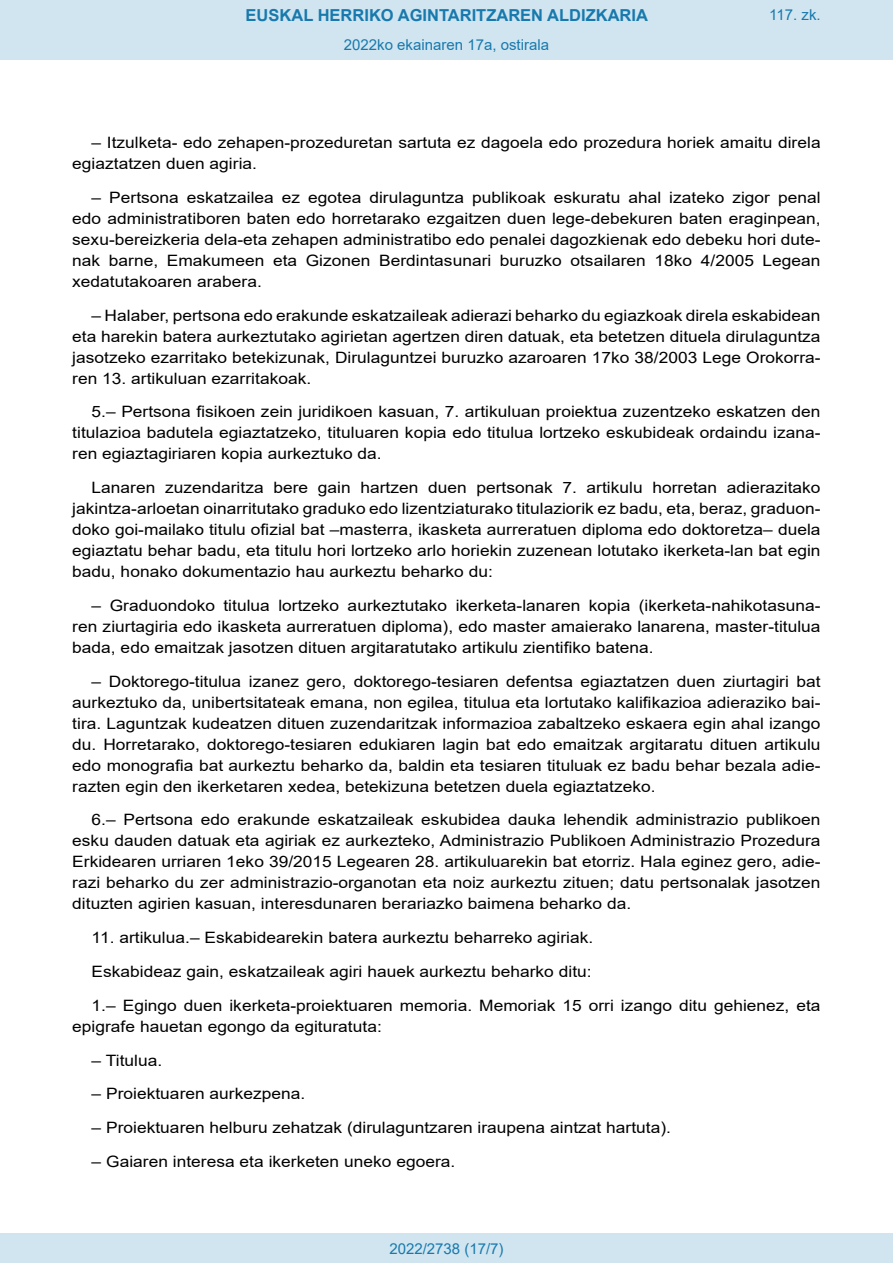
<style>
.page{position:relative;width:893px;height:1263px;background:#fff}
.page>*{position:absolute;margin:0;border:0;box-sizing:border-box;transform-origin:0 0}
.t1{font:700 16.5px "Arial";color:#1879ad}
.BOPVDetalle{font:15.6px/21px "Arial";color:#000;text-align:justify;scale:1.11 1}
.Paginacion_Centro{font:15px "Arial";color:#1879ad}
</style>
<div class="page">
<div style="left:0;top:0;width:893px;height:60px;background:#d0e5f0"></div>
<div style="left:0;top:1233px;width:893px;height:30px;background:#d0e5f0"></div>
<p class="t1" style="left:246px;top:3px;width:404px">EUSKAL HERRIKO AGINTARITZAREN ALDIZKARIA</p>
<p class="Paginacion_Centro" style="left:344px;top:35px;width:207px">2022ko ekainaren 17a, ostirala</p>
<p class="Paginacion_Centro" style="left:769px;top:5px;width:53px">117. zk.</p>
<p class="BOPVDetalle" style="left:72px;top:132px;width:676px;text-indent:19px">– Itzulketa- edo zehapen-prozeduretan sartuta ez dagoela edo prozedura horiek amaitu direla egiaztatzen duen agiria.</p>
<p class="BOPVDetalle" style="left:72px;top:187px;width:676px;text-indent:19px">– Pertsona eskatzailea ez egotea dirulaguntza publikoak eskuratu ahal izateko zigor penal edo administratiboren baten edo horretarako ezgaitzen duen lege-debekuren baten eraginpean, sexu-bereizkeria dela-eta zehapen administratibo edo penalei dagozkienak edo debeku hori dute&shy;nak barne, Emakumeen eta Gizonen Berdintasunari buruzko otsailaren 18ko 4/2005 Legean xedatutakoaren arabera.</p>
<p class="BOPVDetalle" style="left:72px;top:305px;width:676px;text-indent:19px">– Halaber, pertsona edo erakunde eskatzaileak adierazi beharko du egiazkoak direla eskabidean eta harekin batera aurkeztutako agirietan agertzen diren datuak, eta betetzen dituela dirulaguntza jasotzeko ezarritako betekizunak, Dirulaguntzei buruzko azaroaren 17ko 38/2003 Lege Orokorra&shy;ren 13. artikuluan ezarritakoak.</p>
<p class="BOPVDetalle" style="left:72px;top:401px;width:676px;text-indent:19px">5.– Pertsona fisikoen zein juridikoen kasuan, 7. artikuluan proiektua zuzentzeko eskatzen den titulazioa badutela egiaztatzeko, tituluaren kopia edo titulua lortzeko eskubideak ordaindu izana&shy;ren egiaztagiriaren kopia aurkeztuko da.</p>
<p class="BOPVDetalle" style="left:72px;top:477px;width:676px;text-indent:19px">Lanaren zuzendaritza bere gain hartzen duen pertsonak 7. artikulu horretan adierazitako jakintza-arloetan oinarritutako graduko edo lizentziaturako titulaziorik ez badu, eta, beraz, graduon&shy;doko goi-mailako titulu ofizial bat –masterra, ikasketa aurreratuen diploma edo doktoretza– duela egiaztatu behar badu, eta titulu hori lortzeko arlo horiekin zuzenean lotutako ikerketa-lan bat egin badu, honako dokumentazio hau aurkeztu beharko du:</p>
<p class="BOPVDetalle" style="left:72px;top:595px;width:676px;text-indent:19px">– Graduondoko titulua lortzeko aurkeztutako ikerketa-lanaren kopia (ikerketa-nahikotasuna&shy;ren ziurtagiria edo ikasketa aurreratuen diploma), edo master amaierako lanarena, master-titulua bada, edo emaitzak jasotzen dituen argitaratutako artikulu zientifiko batena.</p>
<p class="BOPVDetalle" style="left:72px;top:671px;width:676px;text-indent:19px">– Doktorego-titulua izanez gero, doktorego-tesiaren defentsa egiaztatzen duen ziurtagiri bat aurkeztuko da, unibertsitateak emana, non egilea, titulua eta lortutako kalifikazioa adieraziko bai&shy;tira. Laguntzak kudeatzen dituen zuzendaritzak informazioa zabaltzeko eskaera egin ahal izango du. Horretarako, doktorego-tesiaren edukiaren lagin bat edo emaitzak argitaratu dituen artikulu edo monografia bat aurkeztu beharko da, baldin eta tesiaren tituluak ez badu behar bezala adie&shy;razten egin den ikerketaren xedea, betekizuna betetzen duela egiaztatzeko.</p>
<p class="BOPVDetalle" style="left:72px;top:809px;width:676px;text-indent:19px">6.– Pertsona edo erakunde eskatzaileak eskubidea dauka lehendik administrazio publikoen esku dauden datuak eta agiriak ez aurkezteko, Administrazio Publikoen Administrazio Prozedura Erkidearen urriaren 1eko 39/2015 Legearen 28. artikuluarekin bat etorriz. Hala eginez gero, adie&shy;razi beharko du zer administrazio-organotan eta noiz aurkeztu zituen; datu pertsonalak jasotzen dituzten agirien kasuan, interesdunaren berariazko baimena beharko da.</p>
<p class="BOPVDetalle" style="left:92px;top:927px;width:453px">11. artikulua.– Eskabidearekin batera aurkeztu beharreko agiriak.</p>
<p class="BOPVDetalle" style="left:92px;top:961px;width:452px">Eskabideaz gain, eskatzaileak agiri hauek aurkeztu beharko ditu:</p>
<p class="BOPVDetalle" style="left:72px;top:995px;width:676px;text-indent:19px">1.– Egingo duen ikerketa-proiektuaren memoria. Memoriak 15 orri izango ditu gehienez, eta epigrafe hauetan egongo da egituratuta:</p>
<p class="BOPVDetalle" style="left:92px;top:1049px;width:65px">– Titulua.</p>
<p class="BOPVDetalle" style="left:92px;top:1083px;width:194px">– Proiektuaren aurkezpena.</p>
<p class="BOPVDetalle" style="left:92px;top:1117px;width:523px">– Proiektuaren helburu zehatzak (dirulaguntzaren iraupena aintzat hartuta).</p>
<p class="BOPVDetalle" style="left:92px;top:1151px;width:329px">– Gaiaren interesa eta ikerketen uneko egoera.</p>
<p class="Paginacion_Centro" style="left:389px;top:1238px;width:116px">2022/2738 (17/7)</p>
</div>
